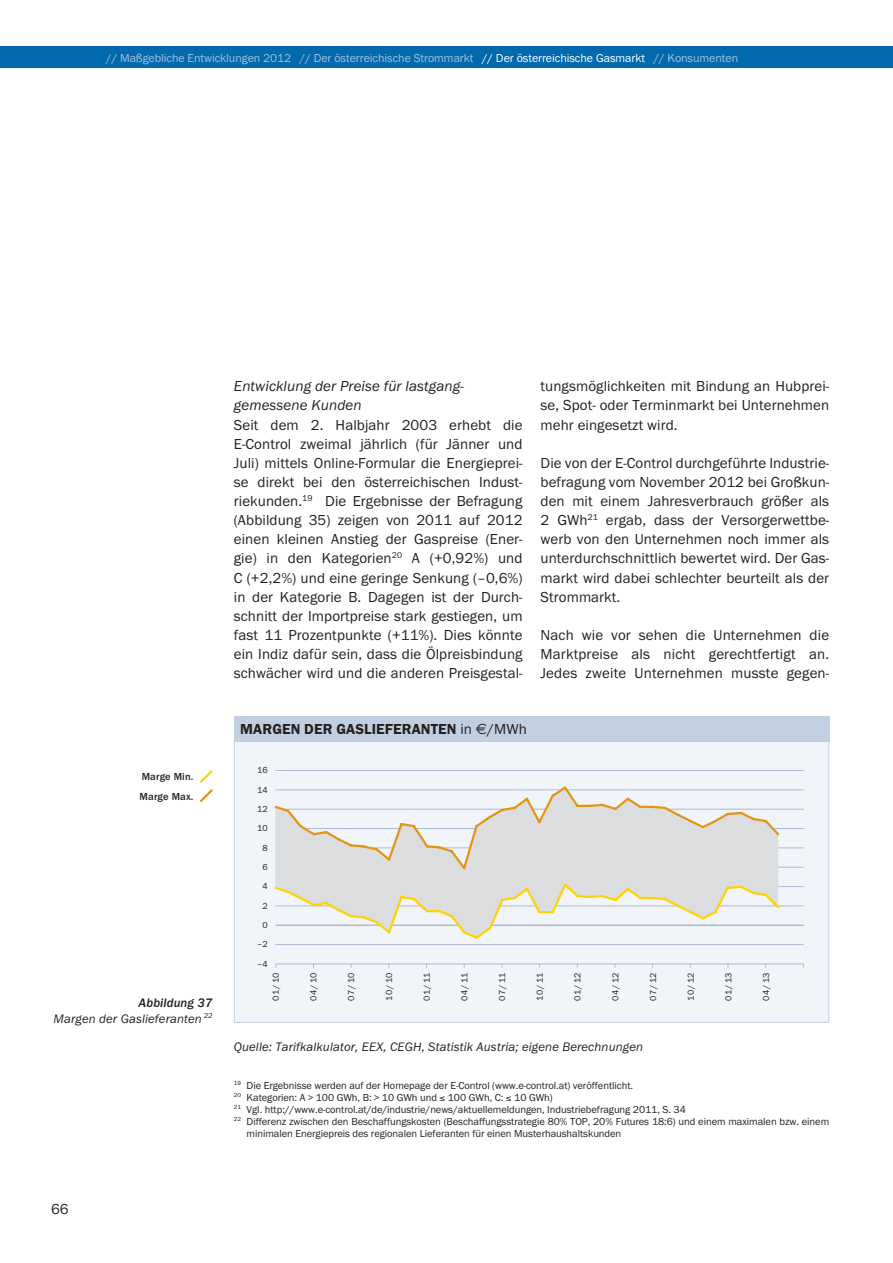
<style>
.page{position:relative;width:893px;height:1263px;background:#fff}
.page>*{position:absolute;margin:0;border:0;box-sizing:border-box;transform-origin:0 0}
.t1{font:15px/19.2px "Franklin Got Itc T";letter-spacing:.005em;color:#231f20;text-align:justify}
.t2{font:italic 15px/19.2px "Franklin Got Itc T";letter-spacing:.005em;color:#231f20}
.t3{font:600 15px "Franklin Got Itc T";letter-spacing:.005em;color:#231f20}
.t4{font:italic 12.75px/15.8px "Franklin Got Itc T";letter-spacing:.01em;color:#231f20;text-align:right}
.t5{font:12px "Franklin Got Itc T";letter-spacing:-.005em;color:#a7c0e0}
.t6{font:10.5px "Franklin Got Itc T";letter-spacing:-.005em;color:#231f20}
.t7{font:500 10.5px/19.2px "Franklin Got Itc T";letter-spacing:.015em;color:#231f20}
.t8{font:9px/19.4px "Franklin Got Itc T";letter-spacing:.01em;color:#231f20;text-align:center}
.s1{color:#fff}
.s2{font-weight:400}
.s3{font-family:"Euro Sans";font-weight:400}
.s4{font-weight:500}
</style>
<div class="page">
<div style="left:0;top:47px;width:893px;height:21px;background:#006aad"></div>
<div style="left:234px;top:741px;width:595px;height:281px;background:#f1f4f8"></div>
<div style="left:234px;top:716px;width:595px;height:26px;background:#c1d0e0"></div>
<hr style="left:275px;top:944px;width:529px;height:1px;background:#adbad0">
<hr style="left:275px;top:905px;width:529px;height:1px;background:#adbad0">
<hr style="left:275px;top:924px;width:529px;height:2px;background:#adbad0">
<hr style="left:275px;top:847px;width:529px;height:1px;background:#adbad0">
<hr style="left:275px;top:789px;width:529px;height:1px;background:#adbad0">
<hr style="left:275px;top:828px;width:529px;height:1px;background:#adbad0">
<hr style="left:275px;top:770px;width:529px;height:1px;background:#adbad0">
<hr style="left:275px;top:867px;width:529px;height:1px;background:#adbad0">
<hr style="left:275px;top:809px;width:529px;height:1px;background:#adbad0">
<hr style="left:275px;top:886px;width:529px;height:1px;background:#adbad0">
<svg style="left:200px;top:770px;width:13px;height:32px"></svg>
<hr style="left:275px;top:963px;width:529px;height:1px;background:#adbad0">
<div style="left:275px;top:871px;width:503px;height:11px;background:#dcdddf"></div>
<svg style="left:274px;top:786px;width:507px;height:85px"></svg>
<svg style="left:274px;top:882px;width:507px;height:57px"></svg>
<p class="t5" style="left:106px;top:51px;width:633px">// Maßgebliche Entwicklungen 2012 // Der österreichische Strommarkt <span class="s1">// Der österreichische Gasmarkt</span> // Konsumenten</p>
<p class="t2" style="left:234px;top:376px;width:232px">Entwicklung der Preise für lastgang&shy;gemessene Kunden</p>
<p class="t1" style="left:234px;top:415px;width:290px">Seit dem 2. Halbjahr 2003 erhebt die E-Control zweimal jährlich (für Jänner und Juli) mittels Online-Formular die Energieprei&shy;se direkt bei den österreichischen Indust&shy;riekunden.<sup>19</sup> Die Ergebnisse der Befragung (Abbildung 35) zeigen von 2011 auf 2012 einen kleinen Anstieg der Gaspreise (Ener&shy;gie) in den Kategorien<sup>20</sup> A (+0,92%) und C (+2,2%) und eine geringe Senkung (–0,6%) in der Kategorie B. Dagegen ist der Durch&shy;schnitt der Importpreise stark gestiegen, um fast 11 Prozentpunkte (+11%). Dies könnte ein Indiz dafür sein, dass die Ölpreisbindung schwächer wird und die anderen Preisgestal-</p>
<p class="t1" style="left:541px;top:376px;width:290px">tungsmöglichkeiten mit Bindung an Hubprei&shy;se, Spot- oder Terminmarkt bei Unternehmen mehr eingesetzt wird.</p>
<p class="t1" style="left:540px;top:453px;width:290px">Die von der E-Control durchgeführte Industrie&shy;befragung vom November 2012 bei Großkun&shy;den mit einem Jahresverbrauch größer als 2 GWh<sup>21</sup> ergab, dass der Versorgerwettbe&shy;werb von den Unternehmen noch immer als unterdurchschnittlich bewertet wird. Der Gas&shy;markt wird dabei schlechter beurteilt als der Strommarkt.</p>
<p class="t1" style="left:540px;top:625px;width:290px">Nach wie vor sehen die Unternehmen die Marktpreise als nicht gerechtfertigt an.<br>Jedes zweite Unternehmen musste gegen-</p>
<p class="t3" style="left:240px;top:721px;width:288px">MARGEN DER GASLIEFERANTEN <span class="s2">in</span> <span class="s3">€</span><span class="s2">/MWh</span></p>
<p class="t7" style="left:140px;top:767px;width:55px">Marge Min.<br>Marge Max.</p>
<p class="t8" style="left:257px;top:760px;width:12px">16<br>14<br>12<br>10<br>8<br>6<br>4<br>2<br>0 –2 –4</p>
<p class="t4" style="left:54px;top:995px;width:161px"><span class="s4">Abbildung 37<br></span>Margen der Gaslieferanten <sup>22</sup></p>
<p class="t8" style="left:266px;top:1000px;width:30px;rotate:-90deg">01/10</p>
<p class="t8" style="left:304px;top:1000px;width:30px;rotate:-90deg">04/10</p>
<p class="t8" style="left:341px;top:1000px;width:30px;rotate:-90deg">07/10</p>
<p class="t8" style="left:379px;top:1000px;width:30px;rotate:-90deg">10/10</p>
<p class="t8" style="left:417px;top:1000px;width:30px;rotate:-90deg">01/11</p>
<p class="t8" style="left:455px;top:1000px;width:30px;rotate:-90deg">04/11</p>
<p class="t8" style="left:492px;top:1000px;width:30px;rotate:-90deg">07/11</p>
<p class="t8" style="left:530px;top:1000px;width:30px;rotate:-90deg">10/11</p>
<p class="t8" style="left:568px;top:1000px;width:30px;rotate:-90deg">01/12</p>
<p class="t8" style="left:606px;top:1000px;width:30px;rotate:-90deg">04/12</p>
<p class="t8" style="left:643px;top:1000px;width:30px;rotate:-90deg">07/12</p>
<p class="t8" style="left:681px;top:1000px;width:30px;rotate:-90deg">10/12</p>
<p class="t8" style="left:719px;top:1000px;width:30px;rotate:-90deg">01/13</p>
<p class="t8" style="left:756px;top:1000px;width:30px;rotate:-90deg">04/13</p>
<p class="t4" style="left:234px;top:1039px;width:411px">Quelle: Tarifkalkulator, EEX, CEGH, Statistik Austria; eigene Berechnungen</p>
<p class="t6" style="left:234px;top:1080px;width:401px"><sup>19</sup> Die Ergebnisse werden auf der Homepage der E-Control (www.e-control.at) veröffentlicht.</p>
<p class="t6" style="left:234px;top:1092px;width:320px"><sup>20</sup> Kategorien: A &gt; 100 GWh, B: &gt; 10 GWh und ≤ 100 GWh, C: ≤ 10 GWh)</p>
<p class="t6" style="left:234px;top:1104px;width:453px"><sup>21</sup> Vgl. http://www.e-control.at/de/industrie/news/aktuellemeldungen, Industriebefragung 2011, S. 34</p>
<p class="t6" style="left:234px;top:1116px;width:597px"><sup>22</sup> Differenz zwischen den Beschaffungskosten (Beschaffungsstrategie 80% TOP, 20% Futures 18:6) und einem maximalen bzw. einem</p>
<p class="t6" style="left:247px;top:1128px;width:376px">minimalen Energiepreis des regionalen Lieferanten für einen Musterhaushaltskunden</p>
<p class="t1" style="left:51px;top:1199px;width:19px">66</p>
</div>
